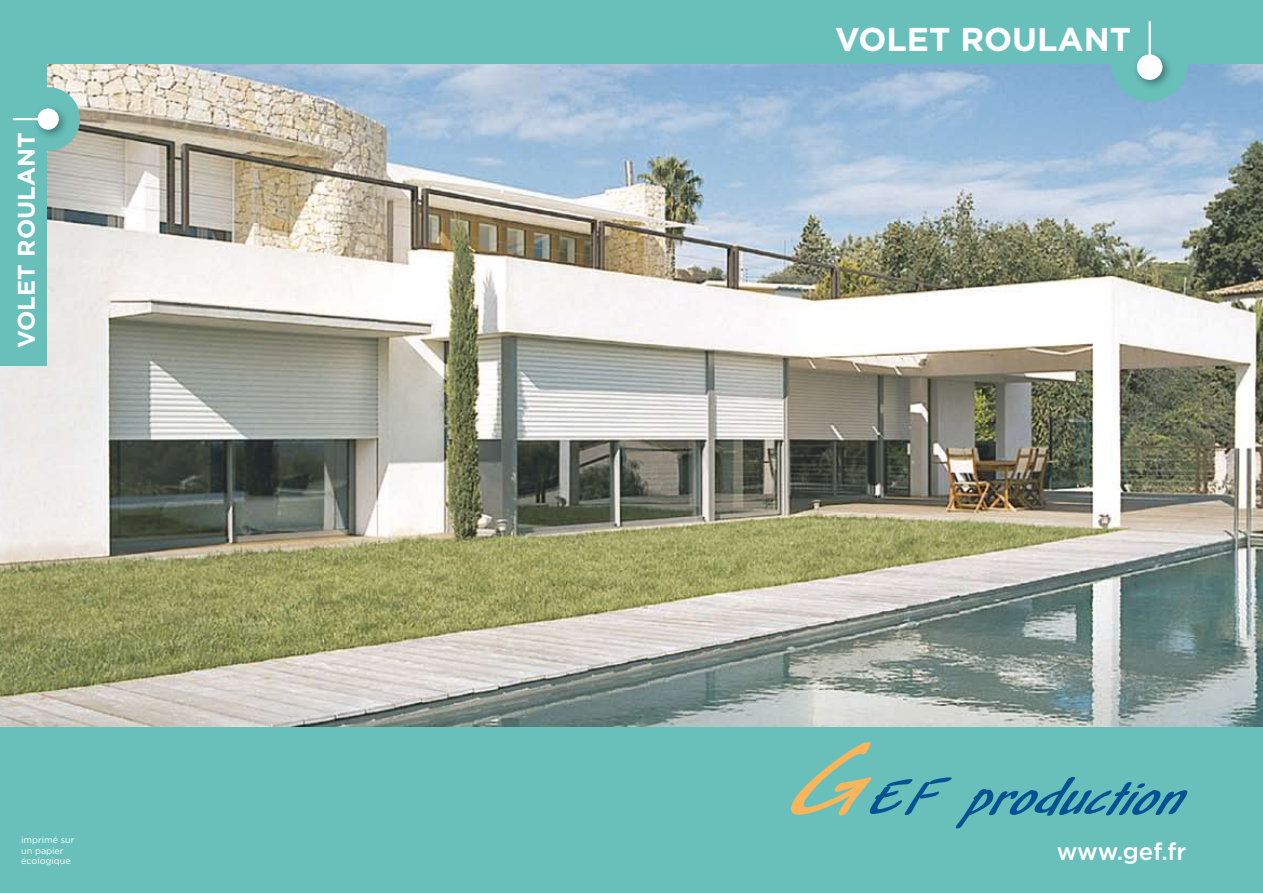
<style>
.page{position:relative;width:1263px;height:893px;background:#fff}
.page>*{position:absolute;margin:0;border:0;box-sizing:border-box;transform-origin:0 0}
.t1{font:700 33px "Gotham HTF";color:#fff}
.t2{font:700 24px "Gotham HTF";color:#fff}
.t3{font:500 24px "Gotham HTF";color:#fff}
.t4{font:9px/10.8px "Gotham HTF";color:#fff}
</style>
<div class="page">
<img style="left:0;top:64px;width:1263px;height:663px">
<div style="left:0;top:0;width:1263px;height:64px;background:#69c0bb"></div>
<div style="left:0;top:727px;width:1263px;height:166px;background:#69c0bb"></div>
<svg style="left:791px;top:742px;width:396px;height:86px"></svg>
<div style="left:0;top:0;width:47px;height:366px;background:#69c0bb"></div>
<div style="left:16px;top:87px;width:64px;height:64px;background:#69c0bb;border-radius:50%"></div>
<div style="left:32px;top:103px;width:44px;height:44px;background:#000;opacity:.4"></div>
<div style="left:38px;top:109px;width:20px;height:20px;background:#fff;border-radius:50%"></div>
<div style="left:38px;top:108px;width:21px;height:22px;border:2px solid #fff;border-radius:50%"></div>
<hr style="left:13px;top:118px;width:34px;height:2px;background:#fff">
<div style="left:1111px;top:25px;width:77px;height:77px;background:#69c0bb;border-radius:50%"></div>
<div style="left:1132px;top:49px;width:48px;height:48px;background:#000;opacity:.4"></div>
<div style="left:1138px;top:55px;width:24px;height:24px;background:#fff;border-radius:50%"></div>
<div style="left:1137px;top:54px;width:25px;height:26px;border:2px solid #fff;border-radius:50%"></div>
<hr style="left:1148px;top:21px;width:3px;height:43px;background:#fff">
<h2 class="t2" style="left:12px;top:348px;width:217px;rotate:-90deg">VOLET ROULANT</h2>
<p class="t4" style="left:21px;top:834px;width:55px">imprimé sur un papier écologique</p>
<h1 class="t1" style="left:835px;top:20px;width:297px">VOLET ROULANT</h1>
<h2 class="t3" style="left:1057px;top:838px;width:131px">www.gef.fr</h2>
</div>
